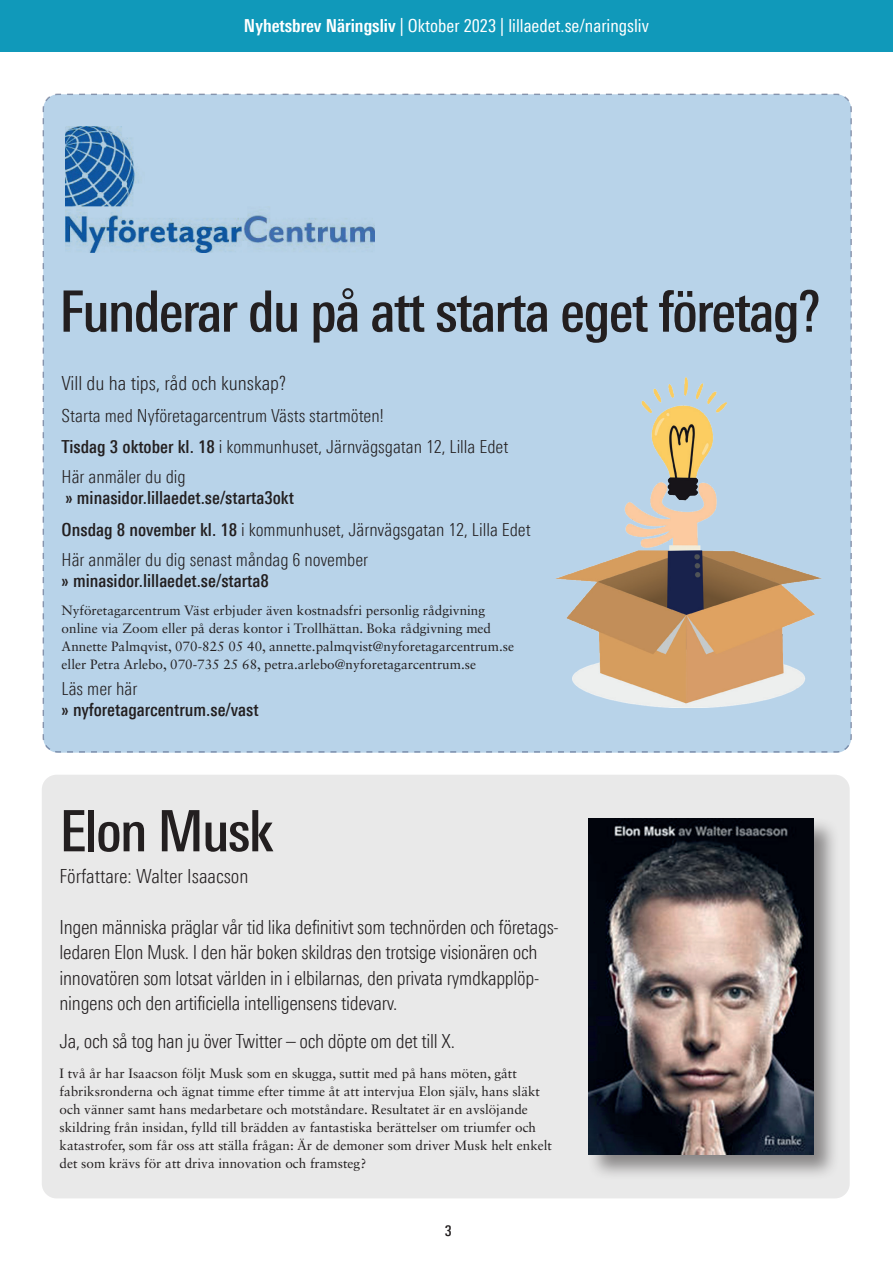
<style>
.page{position:relative;width:893px;height:1263px;background:#fff}
.page>*{position:absolute;margin:0;border:0;box-sizing:border-box;transform-origin:0 0}
.t1{font:500 57px "Linotype Univers 520 Cn";letter-spacing:-.03em;color:#231f20}
.t2{font:300 19.5px/25.5px "Linotype Univers 320 Cn";letter-spacing:-.015em;color:#231f20}
.t3{font:300 18px/30.8px "Linotype Univers 320 Cn";color:#231f20}
.t4{font:500 18px "Linotype Univers 520 Cn";color:#231f20}
.t5{font:18px "Linotype Univers 420 Cn";color:#fff}
.t6{font:500 15px "Linotype Univers 520 Cn";color:#231f20}
.t7{font:13.5px/18px "Sabon LT Std";color:#231f20}
.s1{font-family:"Linotype Univers 620 Cn";font-weight:700}
.s2{font-family:"Linotype Univers 520 Cn";font-weight:500}
</style>
<div class="page">
<div style="left:0;top:0;width:893px;height:51px;background:#1099ba"></div>
<div style="left:42px;top:775px;width:808px;height:423px;background:#e9e9e9;border-radius:15px"></div>
<svg style="left:42px;top:93px;width:810px;height:660px;background:#b6cdde"></svg>
<div style="left:587px;top:816px;width:253px;height:365px;background:#231f20;opacity:.49"></div>
<img style="left:589px;top:819px;width:225px;height:335px">
<h3 class="t5" style="left:244px;top:15px;width:407px"><span class="s1">Nyhetsbrev Näringsliv</span> | Oktober 2023 | lillaedet.se/naringsliv</h3>
<h1 class="t1" style="left:59px;top:278px;width:763px">Funderar du på att starta eget företag?</h1>
<h2 class="t2" style="left:62px;top:371px;width:226px">Vill du ha tips, råd och kunskap?</h2>
<h3 class="t3" style="left:62px;top:400px;width:448px">Starta med Nyföretagarcentrum Västs startmöten!<br><span class="s2">Tisdag 3 oktober kl. 18</span> i kommunhuset, Järnvägsgatan 12, Lilla Edet<br>Här anmäler du dig</h3>
<h3 class="t4" style="left:66px;top:487px;width:230px">» minasidor.lillaedet.se/starta3okt</h3>
<h3 class="t3" style="left:62px;top:515px;width:471px;line-height:30px"><span class="s2">Onsdag 8 november kl. 18</span> i kommunhuset, Järnvägsgatan 12, Lilla Edet<br>Här anmäler du dig senast måndag 6 november</h3>
<h3 class="t4" style="left:62px;top:570px;width:209px">» minasidor.lillaedet.se/starta8</h3>
<p class="t7" style="left:62px;top:602px;width:454px">Nyföretagarcentrum Väst erbjuder även kostnadsfri personlig rådgivning online via Zoom eller på deras kontor i Trollhättan. Boka rådgivning med Annette Palmqvist, 070-825 05 40, annette.palmqvist@nyforetagarcentrum.se eller Petra Arlebo, 070-735 25 68, petra.arlebo@nyforetagarcentrum.se</p>
<h3 class="t3" style="left:62px;top:673px;width:77px">Läs mer här</h3>
<h3 class="t4" style="left:62px;top:699px;width:198px">» nyforetagarcentrum.se/vast</h3>
<h1 class="t1" style="left:60px;top:797px;width:215px">Elon Musk</h1>
<h2 class="t2" style="left:60px;top:863px;width:191px">Författare: Walter Isaacson</h2>
<p class="t2" style="left:60px;top:914px;width:501px">Ingen människa präglar vår tid lika definitivt som technörden och företags&shy;ledaren Elon Musk. I den här boken skildras den trotsige visionären och innovatören som lotsat världen in i elbilarnas, den privata rymdkapplöp&shy;ningens och den artificiella intelligensens tidevarv.</p>
<h2 class="t2" style="left:60px;top:1028px;width:397px">Ja, och så tog han ju över Twitter – och döpte om det till X.</h2>
<p class="t7" style="left:60px;top:1064px;width:494px">I två år har Isaacson följt Musk som en skugga, suttit med på hans möten, gått fabriksronderna och ägnat timme efter timme åt att intervjua Elon själv, hans släkt och vänner samt hans medarbetare och motståndare. Resultatet är en avslöjande skildring från insidan, fylld till brädden av fantastiska berättelser om triumfer och katastrofer, som får oss att ställa frågan: Är de demoner som driver Musk helt enkelt det som krävs för att driva innovation och framsteg?</p>
<p class="t6" style="left:445px;top:1221px;width:9px">3</p>
</div>
